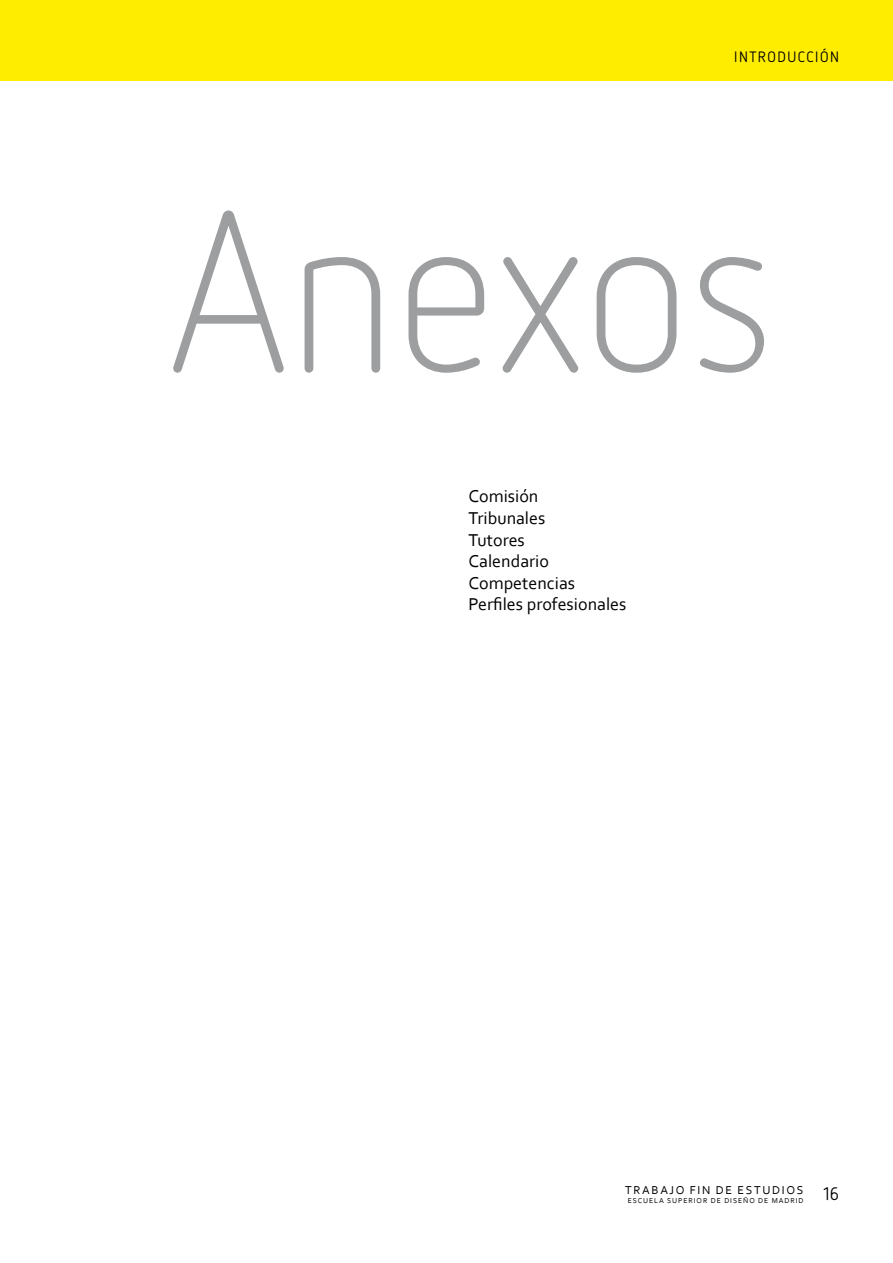
<style>
.page{position:relative;width:893px;height:1263px;background:#fff}
.page>*{position:absolute;margin:0;border:0;box-sizing:border-box;transform-origin:0 0}
.t1{font:300 225px "Netto OT";color:#9c9e9f}
.t2{font:18px/21.6px "Corbel";color:#000}
.t3{font:18px "Netto OT";color:#000}
.t4{font:15px "Netto OT";letter-spacing:.1em;color:#000}
.t5{font:12px "Corbel";letter-spacing:.14em;color:#000}
.t6{font:7.5px "Corbel";letter-spacing:.125em;color:#000}
</style>
<div class="page">
<div style="left:0;top:0;width:893px;height:81px;background:#ffed00"></div>
<p class="t4" style="left:734px;top:47px;width:106px">INTRODUCCIÓN</p>
<h1 class="t1" style="left:170px;top:155px;width:607px">Anexos</h1>
<p class="t2" style="left:469px;top:485px;width:159px">Comisión<br>Tribunales<br>Tutores<br>Calendario<br>Competencias<br>Perfiles profesionales</p>
<p class="t5" style="left:625px;top:1183px;width:180px">trabajo fin de estudios</p>
<p class="t6" style="left:628px;top:1196px;width:62px">ESCUELASU PERIOR</p>
<p class="t6" style="left:711px;top:1196px;width:19px">DE DISE</p>
<p class="t6" style="left:743px;top:1196px;width:42px">ÑO DE MADRID</p>
<p class="t3" style="left:823px;top:1183px;width:17px">16</p>
</div>
